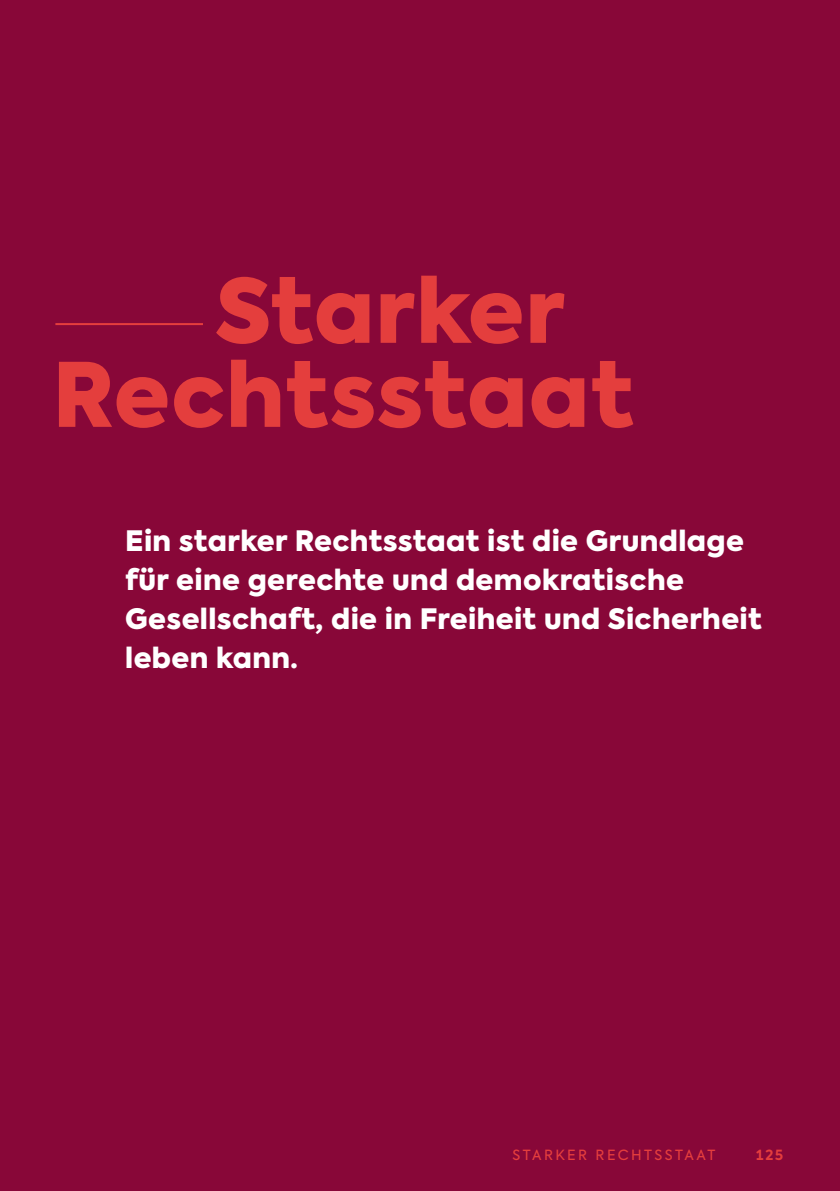
<style>
.page{position:relative;width:840px;height:1191px;background:#fff}
.page>*{position:absolute;margin:0;border:0;box-sizing:border-box;transform-origin:0 0}
.t1{font:900 88px/84px "Axiforma";letter-spacing:.01em;color:#e43e3d}
.t2{font:900 28px/39px "Axiforma";letter-spacing:.015em;color:#fff}
.t3{font:14px "Axiforma";letter-spacing:.175em;color:#e43e3d}
.t4{font:700 14px "Axiforma";color:#e43e3d}
</style>
<div class="page">
<div style="left:0;top:0;width:839px;height:1191px;background:#880738"></div>
<hr style="left:55px;top:323px;width:148px;height:2px;background:#e43e3d">
<h1 class="t1" style="left:52px;top:270px;width:582px;text-indent:162px">Starker<br>Rechtsstaat</h1>
<p class="t2" style="left:125px;top:521px;width:637px">Ein starker Rechtsstaat ist die Grundlage für eine gerechte und demokratische Gesellschaft, die in Freiheit und Sicherheit leben kann.</p>
<p class="t3" style="left:512px;top:1145px;width:204px">STARKER RECHTSSTAAT</p>
<p class="t4" style="left:755px;top:1145px;width:30px">125</p>
</div>
